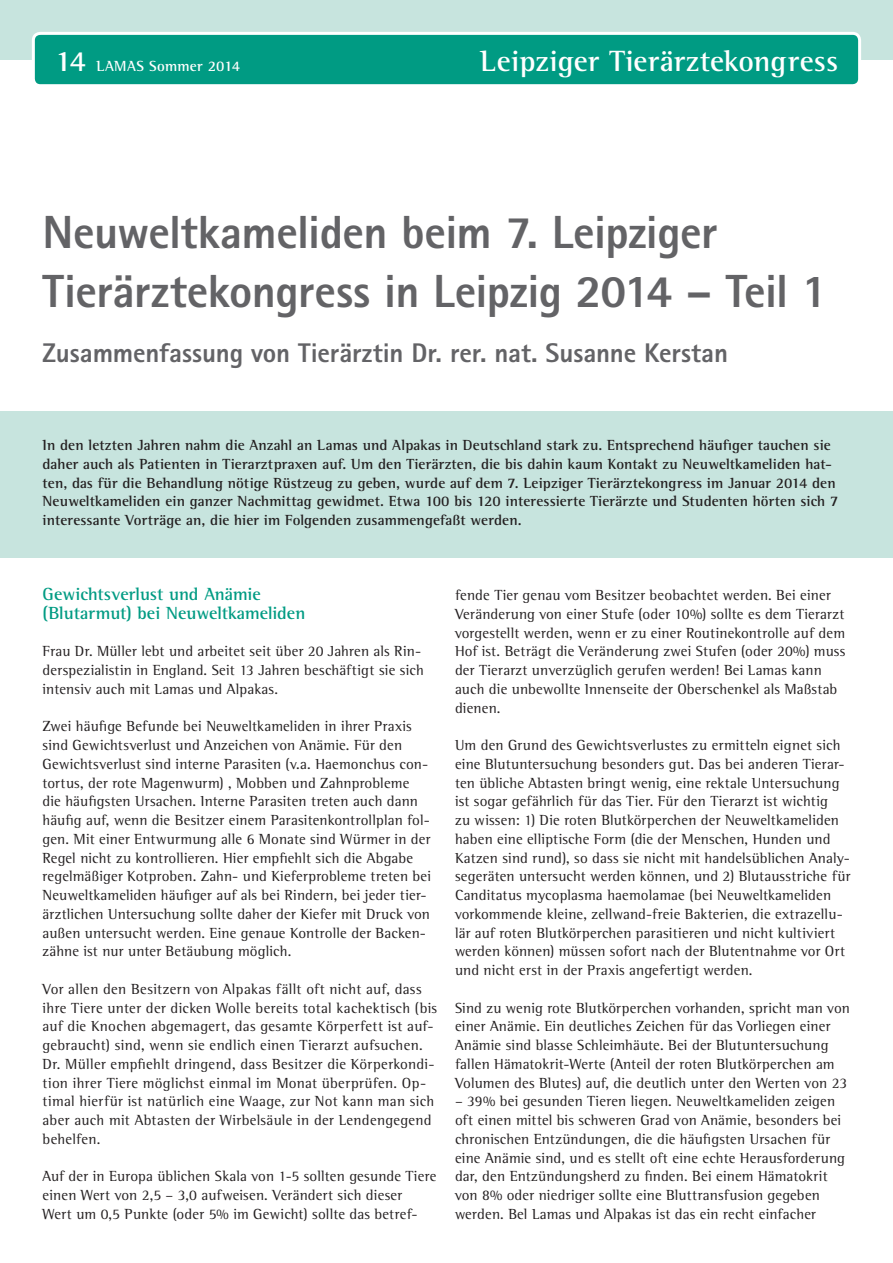
<style>
.page{position:relative;width:893px;height:1263px;background:#fff}
.page>*{position:absolute;margin:0;border:0;box-sizing:border-box;transform-origin:0 0}
.t1{font:800 46.5px/58.5px "Agfa Rotis Sans Serif";letter-spacing:-.01em;color:#636366}
.t2{font:700 30px "Agfa Rotis Semi Serif";letter-spacing:.015em;color:#fff}
.t3{font:800 27px "Agfa Rotis Sans Serif";letter-spacing:-.005em;color:#636366}
.t4{font:700 18px/18.8px "Agfa Rotis Semi Serif";letter-spacing:-.005em;color:#009b83}
.t5{font:15px/18.8px "Agfa Rotis Semi Serif";letter-spacing:.015em;color:#231f20}
.t6{font:700 15px/18.8px "Agfa Rotis Semi Serif";letter-spacing:.005em;color:#231f20}
.t7{font:700 15px "Agfa Rotis Semi Serif";letter-spacing:.01em;color:#fff}
.s1{font-size:30px}
</style>
<div class="page">
<div style="left:0;top:411px;width:893px;height:146px;background:#c7e4de"></div>
<div style="left:0;top:0;width:893px;height:60px;background:#c7e4de"></div>
<div style="left:33px;top:33px;width:827px;height:53px;background:#009b83;border-radius:7px"></div>
<div style="left:32px;top:32px;width:829px;height:55px;border:3px solid #fff;border-radius:7px"></div>
<p class="t7" style="left:55px;top:57px;width:187px"><span class="s1">14</span> LAMAS Sommer 2014</p>
<h2 class="t2" style="left:480px;top:43px;width:359px">Leipziger Tierärztekongress</h2>
<h1 class="t1" style="left:43px;top:203px;width:787px">Neuweltkameliden beim 7. Leipziger<br>Tierärztekongress in Leipzig 2014 – Teil 1</h1>
<h3 class="t3" style="left:43px;top:336px;width:687px">Zusammenfassung von Tierärztin Dr. rer. nat. Susanne Kerstan</h3>
<p class="t6" style="left:43px;top:435px;width:797px">In den letzten Jahren nahm die Anzahl an Lamas und Alpakas in Deutschland stark zu. Entsprechend häufiger tauchen sie daher auch als Patienten in Tierarztpraxen auf. Um den Tierärzten, die bis dahin kaum Kontakt zu Neuweltkameliden hat&shy;ten, das für die Behandlung nötige Rüstzeug zu geben, wurde auf dem 7. Leipziger Tierärztekongress im Januar 2014 den Neuweltkameliden ein ganzer Nachmittag gewidmet. Etwa 100 bis 120 interessierte Tierärzte und Studenten hörten sich 7 interessante Vorträge an, die hier im Folgenden zusammengefaßt werden.</p>
<p class="t4" style="left:43px;top:584px;width:264px">Gewichtsverlust und Anämie (Blutarmut) bei Neuweltkameliden</p>
<p class="t5" style="left:43px;top:642px;width:383px">Frau Dr. Müller lebt und arbeitet seit über 20 Jahren als Rin&shy;derspezialistin in England. Seit 13 Jahren beschäftigt sie sich intensiv auch mit Lamas und Alpakas.</p>
<p class="t5" style="left:43px;top:717px;width:390px">Zwei häufige Befunde bei Neuweltkameliden in ihrer Praxis sind Gewichtsverlust und Anzeichen von Anämie. Für den Gewichtsverlust sind interne Parasiten (v.a. Haemonchus con&shy;tortus, der rote Magenwurm) , Mobben und Zahnprobleme die häufigsten Ursachen. Interne Parasiten treten auch dann häufig auf, wenn die Besitzer einem Parasitenkontrollplan fol&shy;gen. Mit einer Entwurmung alle 6 Monate sind Würmer in der Regel nicht zu kontrollieren. Hier empfiehlt sich die Abgabe regelmäßiger Kotproben. Zahn- und Kieferprobleme treten bei Neuweltkameliden häufiger auf als bei Rindern, bei jeder tier&shy;ärztlichen Untersuchung sollte daher der Kiefer mit Druck von außen untersucht werden. Eine genaue Kontrolle der Backen&shy;zähne ist nur unter Betäubung möglich.</p>
<p class="t5" style="left:43px;top:979px;width:396px">Vor allen den Besitzern von Alpakas fällt oft nicht auf, dass ihre Tiere unter der dicken Wolle bereits total kachektisch (bis auf die Knochen abgemagert, das gesamte Körperfett ist auf&shy;gebraucht) sind, wenn sie endlich einen Tierarzt aufsuchen.<br>Dr. Müller empfiehlt dringend, dass Besitzer die Körperkondi&shy;tion ihrer Tiere möglichst einmal im Monat überprüfen. Op&shy;timal hierfür ist natürlich eine Waage, zur Not kann man sich aber auch mit Abtasten der Wirbelsäule in der Lendengegend behelfen.</p>
<p class="t5" style="left:43px;top:1167px;width:395px">Auf der in Europa üblichen Skala von 1-5 sollten gesunde Tiere einen Wert von 2,5 – 3,0 aufweisen. Verändert sich dieser<br>Wert um 0,5 Punkte (oder 5% im Gewicht) sollte das betref-</p>
<p class="t5" style="left:455px;top:586px;width:392px">fende Tier genau vom Besitzer beobachtet werden. Bei einer Veränderung von einer Stufe (oder 10%) sollte es dem Tierarzt vorgestellt werden, wenn er zu einer Routinekontrolle auf dem Hof ist. Beträgt die Veränderung zwei Stufen (oder 20%) muss der Tierarzt unverzüglich gerufen werden! Bei Lamas kann auch die unbewollte Innenseite der Oberschenkel als Maßstab dienen.</p>
<p class="t5" style="left:455px;top:736px;width:397px">Um den Grund des Gewichtsverlustes zu ermitteln eignet sich eine Blutuntersuchung besonders gut. Das bei anderen Tierar&shy;ten übliche Abtasten bringt wenig, eine rektale Untersuchung ist sogar gefährlich für das Tier. Für den Tierarzt ist wichtig<br>zu wissen: 1) Die roten Blutkörperchen der Neuweltkameliden haben eine elliptische Form (die der Menschen, Hunden und Katzen sind rund), so dass sie nicht mit handelsüblichen Analy&shy;segeräten untersucht werden können, und 2) Blutausstriche für Canditatus mycoplasma haemolamae (bei Neuweltkameliden vorkommende kleine, zellwand-freie Bakterien, die extrazellu&shy;lär auf roten Blutkörperchen parasitieren und nicht kultiviert werden können) müssen sofort nach der Blutentnahme vor Ort und nicht erst in der Praxis angefertigt werden.</p>
<p class="t5" style="left:455px;top:998px;width:396px">Sind zu wenig rote Blutkörperchen vorhanden, spricht man von einer Anämie. Ein deutliches Zeichen für das Vorliegen einer Anämie sind blasse Schleimhäute. Bei der Blutuntersuchung fallen Hämatokrit-Werte (Anteil der roten Blutkörperchen am Volumen des Blutes) auf, die deutlich unter den Werten von 23</p>
<p class="t5" style="left:455px;top:1092px;width:391px">– 39% bei gesunden Tieren liegen. Neuweltkameliden zeigen oft einen mittel bis schweren Grad von Anämie, besonders bei chronischen Entzündungen, die die häufigsten Ursachen für eine Anämie sind, und es stellt oft eine echte Herausforderung dar, den Entzündungsherd zu finden. Bei einem Hämatokrit von 8% oder niedriger sollte eine Bluttransfusion gegeben werden. Bel Lamas und Alpakas ist das ein recht einfacher</p>
</div>
